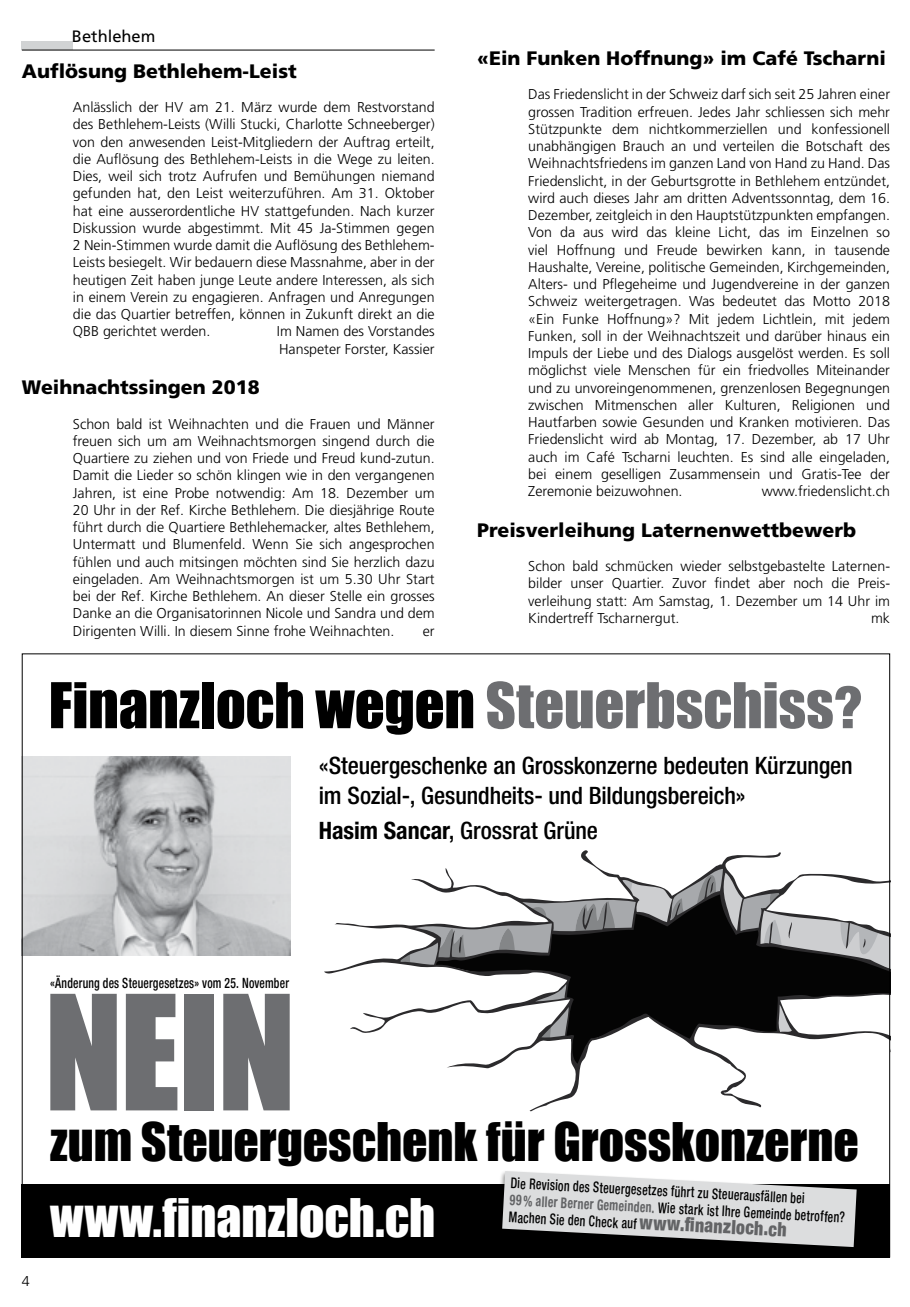
<style>
.page{position:relative;width:910px;height:1307px;background:#fff}
.page>*{position:absolute;margin:0;border:0;box-sizing:border-box;transform-origin:0 0}
.t1{font:147.45px "Impact";color:#6d6e71}
.t2{font:58.2px "Impact";letter-spacing:-.005em;color:#000}
.t3{font:48.9px "Impact";letter-spacing:-.005em;color:#000}
.t4{font:48.9px "Impact";color:#fff}
.t5{font:500 condensed 24px/30px "Helvetica Neue LT Std";letter-spacing:-.005em;color:#000}
.t6{font:900 19.5px "Frutiger";color:#000}
.t7{font:16.5px "Frutiger";color:#000}
.t8{font:500 condensed 14.85px/17.1px "Helvetica Neue LT Std";color:#000;scale:.8 1}
.t9{font:300 14.25px/17.2px "Frutiger";color:#000;text-align:justify}
.t10{font:500 condensed 14.25px "Helvetica Neue LT Std";letter-spacing:.015em;color:#000;scale:.82 1}
.s1{color:#6d6e71}
.s2{font-family:"Helvetica Neue LT Std";font-weight:900;font-stretch:condensed;color:#6d6e71}
.s3{font-weight:700}
.s4{font-weight:700;color:#636466}
.s5{font-weight:900;font-size:19.65px;color:#636466}
</style>
<div class="page">
<div style="left:22px;top:42px;width:51px;height:8px;background:#d1d3d4"></div>
<hr style="left:22px;top:50px;width:412px;height:1px;background:#000">
<svg style="left:582px;top:858px;width:305px;height:182px"></svg>
<svg style="left:411px;top:866px;width:476px;height:111px"></svg>
<svg style="left:581px;top:850px;width:200px;height:8px"></svg>
<svg style="left:324px;top:896px;width:462px;height:216px"></svg>
<img style="left:24px;top:757px;width:266px;height:198px">
<div style="left:22px;top:1184px;width:867px;height:73px;background:#000"></div>
<div style="left:496px;top:1169px;width:364px;height:86px;background:#000"></div>
<svg style="left:502px;top:1171px;width:354px;height:76px;background:#c1c1c2"></svg>
<p class="t7" style="left:72px;top:26px;width:85px">Bethlehem</p>
<h3 class="t6" style="left:22px;top:59px;width:276px">Auflösung Bethlehem-Leist</h3>
<p class="t9" style="left:73px;top:99px;width:363px">Anlässlich der HV am 21. März wurde dem Restvorstand des Bethlehem-Leists (Willi Stucki, Charlotte Schneeberger) von den anwesenden Leist-Mitgliedern der Auftrag erteilt, die Auflösung des Bethlehem-Leists in die Wege zu leiten.<br>Dies, weil sich trotz Aufrufen und Bemühungen niemand gefunden hat, den Leist weiterzuführen. Am 31. Oktober hat eine ausserordentliche HV stattgefunden. Nach kurzer Diskussion wurde abgestimmt. Mit 45 Ja-Stimmen gegen 2 Nein-Stimmen wurde damit die Auflösung des Bethlehem-Leists besiegelt. Wir bedauern diese Massnahme, aber in der heutigen Zeit haben junge Leute andere Interessen, als sich in einem Verein zu engagieren. Anfragen und Anregungen die das Quartier betreffen, können in Zukunft direkt an die QBB gerichtet werden.</p>
<p class="t9" style="left:277px;top:323px;width:159px">Im Namen des Vorstandes<br>Hanspeter Forster, Kassier</p>
<h3 class="t6" style="left:22px;top:375px;width:239px">Weihnachtssingen 2018</h3>
<p class="t9" style="left:73px;top:415px;width:363px">Schon bald ist Weihnachten und die Frauen und Männer freuen sich um am Weihnachtsmorgen singend durch die Quartiere zu ziehen und von Friede und Freud kund-zutun.<br>Damit die Lieder so schön klingen wie in den vergangenen Jahren, ist eine Probe notwendig: Am 18. Dezember um 20 Uhr in der Ref. Kirche Bethlehem. Die diesjährige Route führt durch die Quartiere Bethlehemacker, altes Bethlehem, Untermatt und Blumenfeld. Wenn Sie sich angesprochen fühlen und auch mitsingen möchten sind Sie herzlich dazu eingeladen. Am Weihnachtsmorgen ist um 5.30 Uhr Start bei der Ref. Kirche Bethlehem. An dieser Stelle ein grosses Danke an die Organisatorinnen Nicole und Sandra und dem Dirigenten Willi. In diesem Sinne frohe Weihnachten.</p>
<p class="t9" style="left:422px;top:622px;width:13px">er</p>
<h3 class="t6" style="left:477px;top:46px;width:410px">«Ein Funken Hoffnung» im Café Tscharni</h3>
<p class="t9" style="left:528px;top:86px;width:363px">Das Friedenslicht in der Schweiz darf sich seit 25 Jahren einer grossen Tradition erfreuen. Jedes Jahr schliessen sich mehr Stützpunkte dem nichtkommerziellen und konfessionell unabhängigen Brauch an und verteilen die Botschaft des Weihnachtsfriedens im ganzen Land von Hand zu Hand. Das Friedenslicht, in der Geburtsgrotte in Bethlehem entzündet, wird auch dieses Jahr am dritten Adventssonntag, dem 16.<br>Dezember, zeitgleich in den Hauptstützpunkten empfangen.<br>Von da aus wird das kleine Licht, das im Einzelnen so viel Hoffnung und Freude bewirken kann, in tausende Haushalte, Vereine, politische Gemeinden, Kirchgemeinden, Alters- und Pflegeheime und Jugendvereine in der ganzen Schweiz weitergetragen. Was bedeutet das Motto 2018 «Ein Funke Hoffnung»? Mit jedem Lichtlein, mit jedem Funken, soll in der Weihnachtszeit und darüber hinaus ein Impuls der Liebe und des Dialogs ausgelöst werden. Es soll möglichst viele Menschen für ein friedvolles Miteinander und zu unvoreingenommenen, grenzenlosen Begegnungen zwischen Mitmenschen aller Kulturen, Religionen und Hautfarben sowie Gesunden und Kranken motivieren. Das Friedenslicht wird ab Montag, 17. Dezember, ab 17 Uhr auch im Café Tscharni leuchten. Es sind alle eingeladen, bei einem geselligen Zusammensein und Gratis-Tee der Zeremonie beizuwohnen.</p>
<p class="t9" style="left:761px;top:483px;width:130px">www.friedenslicht.ch</p>
<h3 class="t6" style="left:477px;top:518px;width:380px">Preisverleihung Laternenwettbewerb</h3>
<p class="t9" style="left:528px;top:558px;width:363px">Schon bald schmücken wieder selbstgebastelte Laternen&shy;bilder unser Quartier. Zuvor findet aber noch die Preis&shy;verleihung statt: Am Samstag, 1. Dezember um 14 Uhr im Kindertreff Tscharnergut.</p>
<p class="t9" style="left:870px;top:609px;width:20px">mk</p>
<h2 class="t2" style="left:49px;top:660px;width:815px">Finanzloch wegen <span class="s1">Steuerbschiss</span><span class="s2">?</span></h2>
<h3 class="t5" style="left:319px;top:750px;width:535px">«Steuergeschenke an Grosskonzerne bedeuten Kürzungen im Sozial-, Gesundheits- und Bildungsbereich»</h3>
<h3 class="t5" style="left:319px;top:815px;width:280px"><span class="s3">Hasim Sancar</span>, Grossrat Grüne</h3>
<p class="t10" style="left:50px;top:974px;width:293px">«Änderung des Steuergesetzes» vom 25. November</p>
<h1 class="t1" style="left:44px;top:938px;width:253px">NEIN</h1>
<p class="t9" style="left:22px;top:1273px;width:9px">4</p>
<h3 class="t3" style="left:50px;top:1104px;width:809px">zum Steuergeschenk für Grosskonzerne</h3>
<h3 class="t4" style="left:50px;top:1179px;width:386px">www.finanzloch.ch</h3>
<p class="t8" style="left:511px;top:1174px;width:421px;rotate:3deg">Die Revision des Steuergesetzes führt zu Steuerausfällen bei<br><span class="s4">99 % aller Berner Gemeinden.</span> Wie stark ist Ihre Gemeinde betroffen?<br>Machen Sie den Check auf <span class="s5">www.finanzloch.ch</span></p>
</div>
